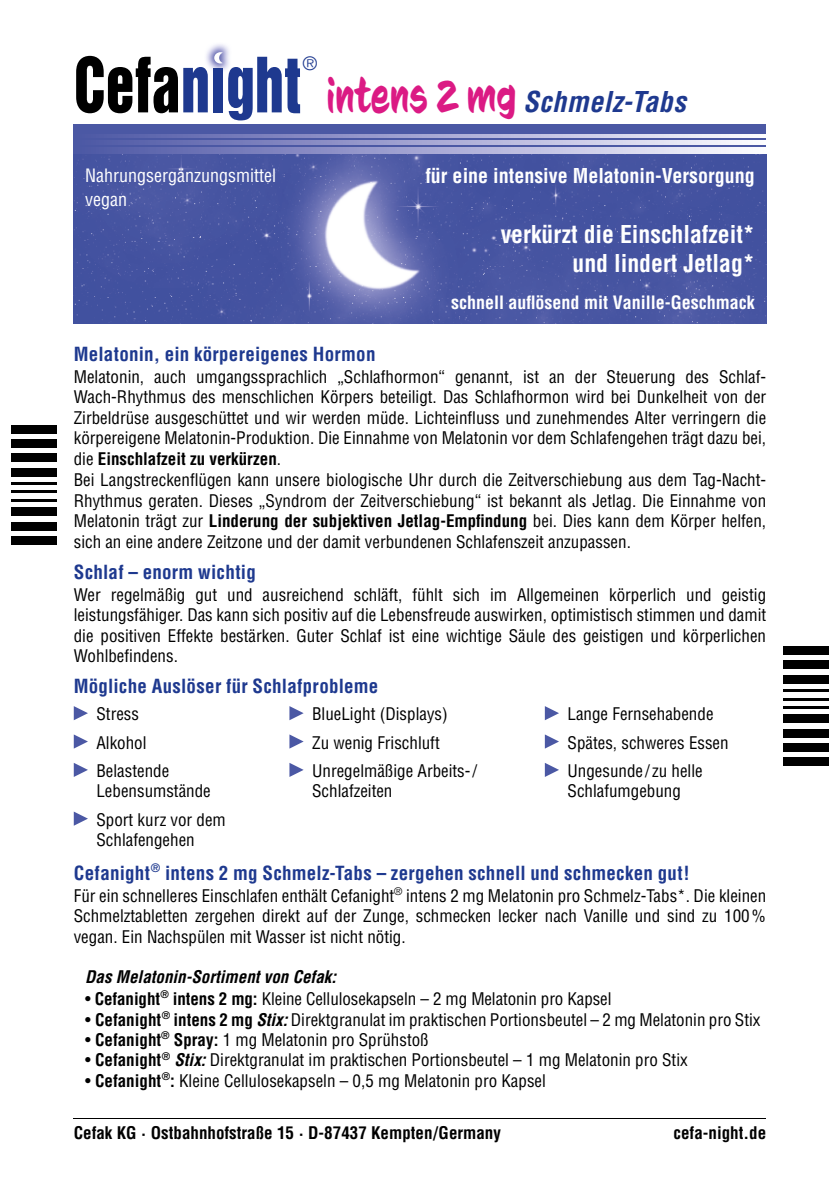
<style>
.page{position:relative;width:840px;height:1191px;background:#fff}
.page>*{position:absolute;margin:0;border:0;box-sizing:border-box;transform-origin:0 0}
.t1{font:69.6px "Helvetica Inserat";letter-spacing:.005em;color:#1e398f;scale:.83 1}
.t2{font:italic 700 condensed 28px "Helvetica";letter-spacing:.02em;color:#1e398f}
.t3{font:700 condensed 24px/28.8px "Helvetica";color:#fff;text-align:right}
.t4{font:700 condensed 20px "Helvetica";color:#fff}
.t5{font:700 condensed 19px "Helvetica";letter-spacing:.01em;color:#1e398f}
.t6{font:700 condensed 18px "Helvetica";color:#fff}
.t7{font:condensed 18px/24.4px "Helvetica";color:#fff}
.t8{font:condensed 18px "Helvetica";color:#1e398f}
.t9{font:condensed 17px/20.4px "Helvetica";color:#000}
.t10{font:700 condensed 17px "Helvetica";color:#000}
.t11{font:italic 700 condensed 17px "Helvetica";color:#000}
.s1{color:#000}
.s2{font-family:"CC Sign Language";font-weight:400;font-style:normal;font-stretch:normal;font-size:46px;color:#db1a84}
.s3{font-weight:700}
.s4{font-weight:700;font-style:italic}
</style>
<div class="page">
<hr style="left:74px;top:1117px;width:691px;height:1px;background:#000">
<img style="left:74px;top:153px;width:691px;height:170px">
<div style="left:74px;top:125px;width:691px;height:28px;background:#4b58a4"></div>
<svg style="left:115px;top:147px;width:650px;height:6px;background:#a9abd5"></svg>
<svg style="left:115px;top:140px;width:650px;height:5px;background:#a9abd5"></svg>
<svg style="left:115px;top:135px;width:650px;height:2px"></svg>
<svg style="left:74px;top:706px;width:14px;height:14px"></svg>
<svg style="left:289px;top:706px;width:14px;height:14px"></svg>
<svg style="left:544px;top:706px;width:14px;height:14px"></svg>
<svg style="left:74px;top:734px;width:14px;height:14px"></svg>
<svg style="left:289px;top:734px;width:14px;height:14px"></svg>
<svg style="left:544px;top:734px;width:14px;height:14px"></svg>
<svg style="left:74px;top:763px;width:14px;height:14px"></svg>
<svg style="left:289px;top:763px;width:14px;height:14px"></svg>
<svg style="left:544px;top:763px;width:14px;height:14px"></svg>
<svg style="left:74px;top:811px;width:14px;height:14px"></svg>
<img style="left:206px;top:44px;width:23px;height:27px">
<svg style="left:214px;top:52px;width:9px;height:11px"></svg>
<div style="left:11px;top:425px;width:46px;height:9px;background:#000"></div>
<div style="left:11px;top:507px;width:46px;height:9px;background:#000"></div>
<div style="left:11px;top:439px;width:46px;height:9px;background:#000"></div>
<div style="left:11px;top:522px;width:46px;height:8px;background:#000"></div>
<div style="left:11px;top:468px;width:46px;height:8px;background:#000"></div>
<div style="left:11px;top:536px;width:46px;height:8px;background:#000"></div>
<div style="left:11px;top:454px;width:46px;height:8px;background:#000"></div>
<hr style="left:11px;top:482px;width:46px;height:3px;background:#000">
<hr style="left:11px;top:490px;width:46px;height:3px;background:#000">
<hr style="left:11px;top:499px;width:46px;height:3px;background:#000">
<div style="left:782px;top:757px;width:46px;height:8px;background:#000"></div>
<div style="left:782px;top:675px;width:46px;height:8px;background:#000"></div>
<div style="left:782px;top:743px;width:46px;height:8px;background:#000"></div>
<div style="left:782px;top:660px;width:46px;height:9px;background:#000"></div>
<div style="left:782px;top:714px;width:46px;height:9px;background:#000"></div>
<div style="left:782px;top:646px;width:46px;height:9px;background:#000"></div>
<div style="left:782px;top:729px;width:46px;height:8px;background:#000"></div>
<hr style="left:782px;top:706px;width:46px;height:3px;background:#000">
<hr style="left:782px;top:697px;width:46px;height:3px;background:#000">
<hr style="left:782px;top:689px;width:46px;height:3px;background:#000">
<h1 class="t1" style="left:74px;top:43px;width:275px"><span class="s1">Cefa</span>nıght</h1>
<p class="t8" style="left:303px;top:53px;width:16px">®</p>
<h2 class="t2" style="left:326px;top:85px;width:361px"><span class="s2">INTENS 2 MG</span> Schmelz-Tabs</h2>
<p class="t7" style="left:85px;top:163px;width:192px">Nahrungsergänzungsmittel vegan</p>
<p class="t4" style="left:425px;top:163px;width:331px">für eine intensive Melatonin-Versorgung</p>
<h3 class="t3" style="left:500px;top:220px;width:255px">verkürzt die Einschlafzeit* und lindert Jetlag*</h3>
<p class="t6" style="left:451px;top:291px;width:305px">schnell auflösend mit Vanille-Geschmack</p>
<p class="t5" style="left:74px;top:342px;width:303px">Melatonin, ein körpereigenes Hormon</p>
<p class="t9" style="left:74px;top:366px;width:693px">Melatonin, auch umgangssprachlich „Schlafhormon“ genannt, ist an der Steuerung des Schlaf-Wach-Rhythmus des menschlichen Körpers beteiligt. Das Schlafhormon wird bei Dunkelheit von der Zirbeldrüse ausgeschüttet und wir werden müde. Lichteinfluss und zunehmendes Alter verringern die körpereigene Melatonin-Produktion. Die Einnahme von Melatonin vor dem Schlafengehen trägt dazu bei, die <span class="s3">Einschlafzeit zu verkürzen</span>.<br>Bei Langstreckenflügen kann unsere biologische Uhr durch die Zeitverschiebung aus dem Tag-Nacht-Rhythmus geraten. Dieses „Syndrom der Zeitverschiebung“ ist bekannt als Jetlag. Die Einnahme von Melatonin trägt zur <span class="s3">Linderung der subjektiven Jetlag-Empfindung</span> bei. Dies kann dem Körper helfen, sich an eine andere Zeitzone und der damit verbundenen Schlafenszeit anzupassen.</p>
<p class="t5" style="left:74px;top:560px;width:183px">Schlaf – enorm wichtig</p>
<p class="t9" style="left:74px;top:584px;width:693px;text-align:justify">Wer regelmäßig gut und ausreichend schläft, fühlt sich im Allgemeinen körperlich und geistig leistungsfähiger. Das kann sich positiv auf die Lebensfreude auswirken, optimistisch stimmen und damit die positiven Effekte bestärken. Guter Schlaf ist eine wichtige Säule des geistigen und körperlichen Wohlbefindens.</p>
<p class="t5" style="left:74px;top:674px;width:306px">Mögliche Auslöser für Schlafprobleme</p>
<p class="t9" style="left:96px;top:704px;width:44px">Stress</p>
<p class="t9" style="left:312px;top:704px;width:137px">BlueLight (Displays)</p>
<p class="t9" style="left:567px;top:704px;width:147px">Lange Fernseh abende</p>
<p class="t9" style="left:96px;top:732px;width:52px">Alkohol</p>
<p class="t9" style="left:312px;top:732px;width:129px">Zu wenig Frischluft</p>
<p class="t9" style="left:567px;top:732px;width:162px">Spätes, schweres Essen</p>
<p class="t9" style="left:96px;top:760px;width:116px">Belastende<br>Lebensumstände</p>
<p class="t9" style="left:312px;top:760px;width:166px">Unregelmäßige Arbeits- /<br>Schlafzeiten</p>
<p class="t9" style="left:567px;top:760px;width:137px">Ungesunde / zu helle<br>Schlafumgebung</p>
<p class="t9" style="left:96px;top:809px;width:131px">Sport kurz vor dem<br>Schlafengehen</p>
<p class="t5" style="left:74px;top:861px;width:617px">Cefanight<sup>®</sup> intens 2 mg Schmelz-Tabs – zergehen schnell und schmecken gut!</p>
<p class="t9" style="left:74px;top:885px;width:693px;text-align:justify">Für ein schnelleres Einschlafen enthält Cefanight<sup>®</sup> intens 2 mg Melatonin pro Schmelz-Tabs*. Die kleinen Schmelztabletten zergehen direkt auf der Zunge, schmecken lecker nach Vanille und sind zu 100 % vegan. Ein Nachspülen mit Wasser ist nicht nötig.</p>
<p class="t11" style="left:85px;top:966px;width:252px">Das Melatonin-Sortiment von Cefak:</p>
<p class="t9" style="left:85px;top:988px;width:527px">• <span class="s3">Cefanight</span><sup>®</sup> <span class="s3">intens 2 mg:</span> Kleine Cellulosekapseln – 2 mg Melatonin pro Kapsel</p>
<p class="t9" style="left:85px;top:1009px;width:676px">• <span class="s3">Cefanight</span><sup>®</sup> <span class="s3">intens 2 mg</span> <span class="s4">Stix:</span> Direktgranulat im praktischen Portionsbeutel – 2 mg Melatonin pro Stix</p>
<p class="t9" style="left:85px;top:1029px;width:345px">• <span class="s3">Cefanight</span><sup>®</sup> <span class="s3">Spray:</span> 1 mg Melatonin pro Sprühstoß</p>
<p class="t9" style="left:85px;top:1050px;width:603px">• <span class="s3">Cefanight</span><sup>®</sup> <span class="s4">Stix:</span> Direktgranulat im praktischen Portionsbeutel – 1 mg Melatonin pro Stix</p>
<p class="t9" style="left:85px;top:1070px;width:462px">• <span class="s3">Cefanight</span><sup>®</sup><span class="s3">:</span> Kleine Cellulosekapseln – 0,5 mg Melatonin pro Kapsel</p>
<p class="t10" style="left:74px;top:1122px;width:428px">Cefak KG · Ostbahnhofstraße 15 · D-87437 Kempten/Germany</p>
<p class="t10" style="left:673px;top:1122px;width:94px">cefa-night.de</p>
</div>
